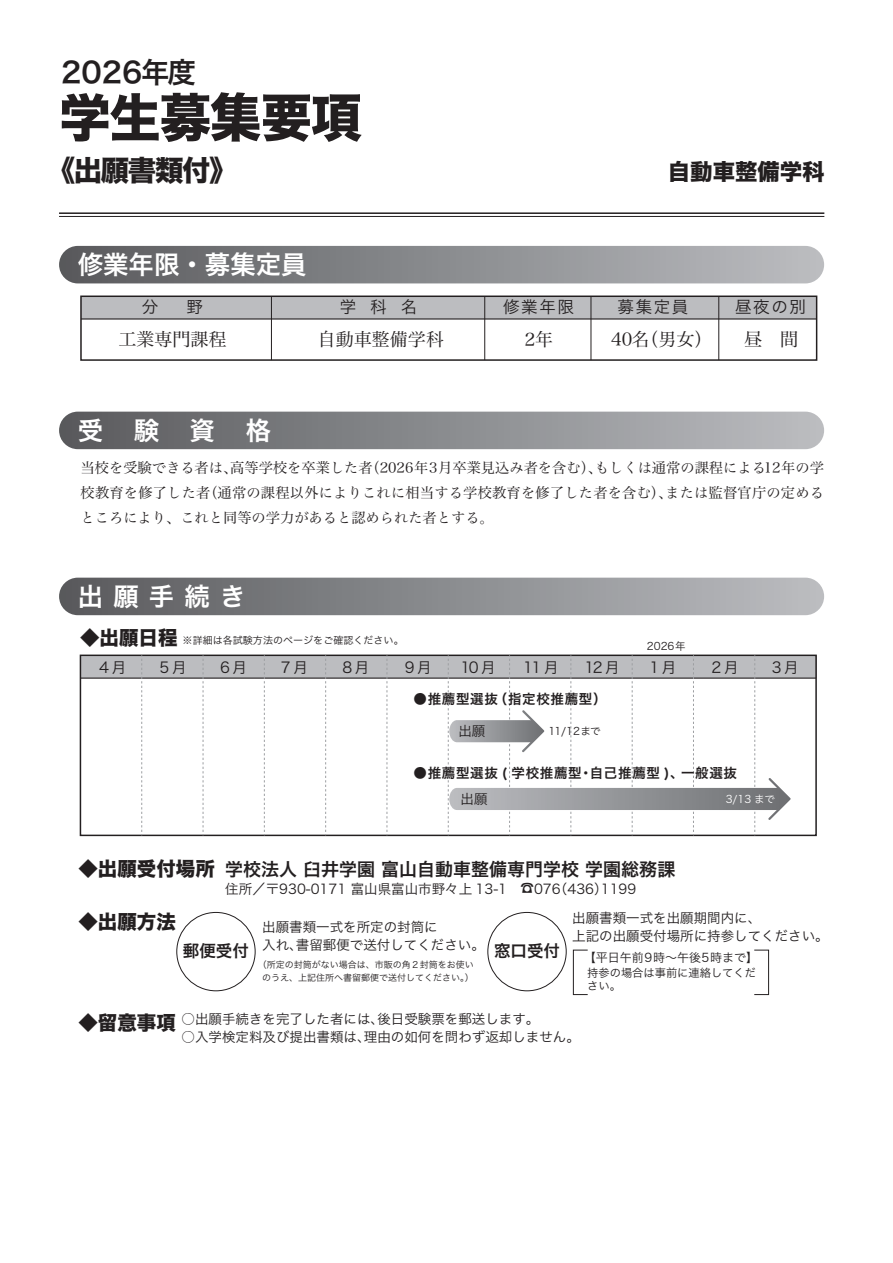
<style>
.page{position:relative;width:893px;height:1263px;background:#fff}
.page>*{position:absolute;margin:0;border:0;box-sizing:border-box;transform-origin:0 0}
.t1{font:51.6px "Hira Kaku Std W8";letter-spacing:-.025em;color:#231f20}
.t2{font:28.5px "Hira Kaku Std W8";letter-spacing:-.05em;color:#231f20}
.t3{font:28.5px "Hira Kaku Pro W6";color:#231f20}
.t4{font:25.5px "Hira Kaku Pro W6";color:#fff}
.t5{font:22.35px "Hira Kaku Std W8";color:#231f20}
.t6{font:19.5px "Hira Kaku Std W8";color:#231f20}
.t7{font:18px "Hira Kaku Pro W6";color:#231f20}
.t8{font:18px "Hira Min Pro W3";color:#231f20}
.t9{font:16.5px "Hira Kaku Pro W3";letter-spacing:.1em;color:#231f20}
.t10{font:16.5px "Hira Kaku Pro W6";color:#231f20}
.t11{font:15px "Hira Kaku Pro W3";letter-spacing:.15em;color:#231f20}
.t12{font:14.25px/24.9px "Hira Min Pro W3";color:#231f20;text-align:justify}
.t13{font:13.5px/18px "Hira Kaku Pro W3";color:#231f20}
.t14{font:13.5px "Hira Kaku Std W6";letter-spacing:.05em;color:#231f20}
.t15{font:12px "Hira Kaku Pro W3";color:#231f20}
.t16{font:11.25px/13.5px "Hira Kaku Pro W3";color:#231f20}
.t17{font:10.5px "Hira Kaku Pro W3";color:#231f20}
.t18{font:10.5px "Hira Kaku Pro W3";color:#fff}
.t19{font:10.05px "Hira Kaku Pro W3";color:#231f20}
.t20{font:9px/13.5px "Hira Kaku Pro W3";color:#231f20;text-align:center}
.s1{font-family:"Hira Kaku Std W8";font-size:19.5px}
</style>
<div class="page">
<div style="left:81px;top:296px;width:736px;height:23px;background:#bcbdc0"></div>
<hr style="left:59px;top:212px;width:765px;height:2px;background:#231f20">
<hr style="left:59px;top:216px;width:765px;height:1px;background:#231f20">
<div style="left:59px;top:246px;width:765px;height:37px;background:linear-gradient(to right,#595a5d,#bbbdc1);border-radius:19px"></div>
<div style="left:59px;top:412px;width:765px;height:37px;background:linear-gradient(to right,#595a5d,#bbbdc1);border-radius:19px"></div>
<div style="left:59px;top:578px;width:765px;height:37px;background:linear-gradient(to right,#595a5d,#bbbdc1);border-radius:19px"></div>
<div style="left:80px;top:295px;width:737px;height:66px;border:2px solid #231f20"></div>
<hr style="left:81px;top:318px;width:736px;height:2px;background:#231f20">
<hr style="left:271px;top:296px;width:1px;height:64px;background:#231f20">
<hr style="left:484px;top:296px;width:1px;height:64px;background:#231f20">
<hr style="left:591px;top:296px;width:1px;height:64px;background:#231f20">
<hr style="left:718px;top:296px;width:1px;height:64px;background:#231f20">
<div style="left:81px;top:655px;width:736px;height:23px;background:#bcbdc0"></div>
<div style="left:80px;top:654px;width:737px;height:182px;border:2px solid #231f20"></div>
<hr style="left:80px;top:677px;width:736px;height:2px;background:#231f20">
<svg style="left:387px;top:655px;width:1px;height:180px"></svg>
<svg style="left:325px;top:655px;width:1px;height:180px"></svg>
<svg style="left:264px;top:655px;width:1px;height:180px"></svg>
<svg style="left:203px;top:655px;width:1px;height:180px"></svg>
<svg style="left:141px;top:655px;width:1px;height:180px"></svg>
<div style="left:176px;top:912px;width:80px;height:79px;border:1px solid #231f20;border-radius:50%"></div>
<div style="left:487px;top:912px;width:80px;height:79px;border:1px solid #231f20;border-radius:50%"></div>
<div style="left:573px;top:950px;width:15px;height:45px;border:1px solid #231f20"></div>
<div style="left:754px;top:950px;width:15px;height:45px;border:1px solid #231f20"></div>
<svg style="left:448px;top:655px;width:343px;height:180px"></svg>
<h2 class="t3" style="left:61px;top:46px;width:136px">2026年度</h2>
<h1 class="t1" style="left:59px;top:89px;width:305px">学生募集要項</h1>
<h2 class="t2" style="left:47px;top:154px;width:192px">《出願書類付》</h2>
<h3 class="t5" style="left:668px;top:160px;width:158px">自動車整備学科</h3>
<h3 class="t4" style="left:78px;top:241px;width:230px">修業年限・募集定員</h3>
<p class="t9" style="left:340px;top:292px;width:79px">学　科　名</p>
<p class="t9" style="left:503px;top:292px;width:72px">修業年限</p>
<p class="t9" style="left:617px;top:292px;width:72px">募集定員</p>
<p class="t9" style="left:735px;top:292px;width:72px">昼夜の別</p>
<p class="t9" style="left:142px;top:292px;width:63px">分　　野</p>
<h3 class="t8" style="left:119px;top:324px;width:109px">工業専門課程</h3>
<h3 class="t8" style="left:318px;top:324px;width:127px">自動車整備学科</h3>
<h3 class="t8" style="left:521px;top:324px;width:34px">２年</h3>
<h3 class="t8" style="left:611px;top:324px;width:103px">40名（男女）</h3>
<h3 class="t8" style="left:744px;top:324px;width:55px">昼　間</h3>
<h3 class="t4" style="left:78px;top:407px;width:195px">受　験　資　格</h3>
<p class="t12" style="left:81px;top:454px;width:745px">当校を受験できる者は、高等学校を卒業した者（2026年3月卒業見込み者を含む）、もしくは通常の課程による12年の学校教育を修了した者（通常の課程以外によりこれに相当する学校教育を修了した者を含む）、または監督官庁の定めるところにより、これと同等の学力があると認められた者とする。</p>
<h3 class="t4" style="left:78px;top:573px;width:169px">出願手続き</h3>
<p class="t19" style="left:80px;top:632px;width:325px"><span class="s1">◆出願日程</span> ※詳細は各試験方法のページをご確認ください。</p>
<p class="t11" style="left:99px;top:654px;width:29px">4月</p>
<p class="t11" style="left:160px;top:654px;width:29px">5月</p>
<p class="t11" style="left:220px;top:654px;width:29px">6月</p>
<p class="t11" style="left:281px;top:654px;width:29px">7月</p>
<p class="t11" style="left:343px;top:654px;width:29px">8月</p>
<p class="t11" style="left:405px;top:654px;width:29px">9月</p>
<p class="t11" style="left:460px;top:654px;width:37px">10月</p>
<p class="t11" style="left:523px;top:654px;width:37px">11月</p>
<p class="t11" style="left:584px;top:654px;width:37px">12月</p>
<p class="t11" style="left:649px;top:654px;width:29px">1月</p>
<p class="t17" style="left:647px;top:636px;width:40px">2026年</p>
<p class="t14" style="left:414px;top:688px;width:195px">●推薦型選抜（指定校推薦型）</p>
<p class="t13" style="left:458px;top:721px;width:28px">出願</p>
<p class="t17" style="left:548px;top:721px;width:53px">11/12まで</p>
<p class="t11" style="left:712px;top:654px;width:29px">2月</p>
<p class="t11" style="left:772px;top:654px;width:29px">3月</p>
<p class="t14" style="left:414px;top:763px;width:325px">●推薦型選抜 ( 学校推薦型・自己推薦型 )、一般選抜</p>
<p class="t13" style="left:461px;top:789px;width:28px">出願</p>
<h3 class="t7" style="left:78px;top:852px;width:598px"><span class="s1">◆出願受付場所</span>学校法人 臼井学園 富山自動車整備専門学校 学園総務課</h3>
<p class="t13" style="left:225px;top:879px;width:412px">住所／〒930-0171 富山県富山市野々上 13-1　☎076（436）1199</p>
<p class="t18" style="left:726px;top:789px;width:51px">3/13 まで</p>
<h3 class="t6" style="left:78px;top:910px;width:99px">◆出願方法</h3>
<p class="t13" style="left:572px;top:908px;width:258px">出願書類一式を出願期間内に、<br>上記の出願受付場所に持参してください。</p>
<p class="t13" style="left:262px;top:917px;width:224px">出願書類一式を所定の封筒に<br>入れ、書留郵便で送付してください。</p>
<p class="t20" style="left:258px;top:957px;width:218px">（所定の封筒がない場合は、市販の角２封筒をお使いのうえ、上記住所へ書留郵便で送付してください。）</p>
<p class="t10" style="left:183px;top:936px;width:67px">郵便受付</p>
<p class="t10" style="left:494px;top:936px;width:67px">窓口受付</p>
<p class="t15" style="left:584px;top:947px;width:176px">【平日午前9時～午後5時まで】</p>
<p class="t16" style="left:587px;top:965px;width:170px">持参の場合は事前に連絡してください。</p>
<p class="t13" style="left:182px;top:1008px;width:359px">○出願手続きを完了した者には、後日受験票を郵送します。</p>
<p class="t13" style="left:182px;top:1026px;width:400px">○入学検定料及び提出書類は、理由の如何を問わず返却しません。</p>
<h3 class="t6" style="left:78px;top:1011px;width:99px">◆留意事項</h3>
</div>
